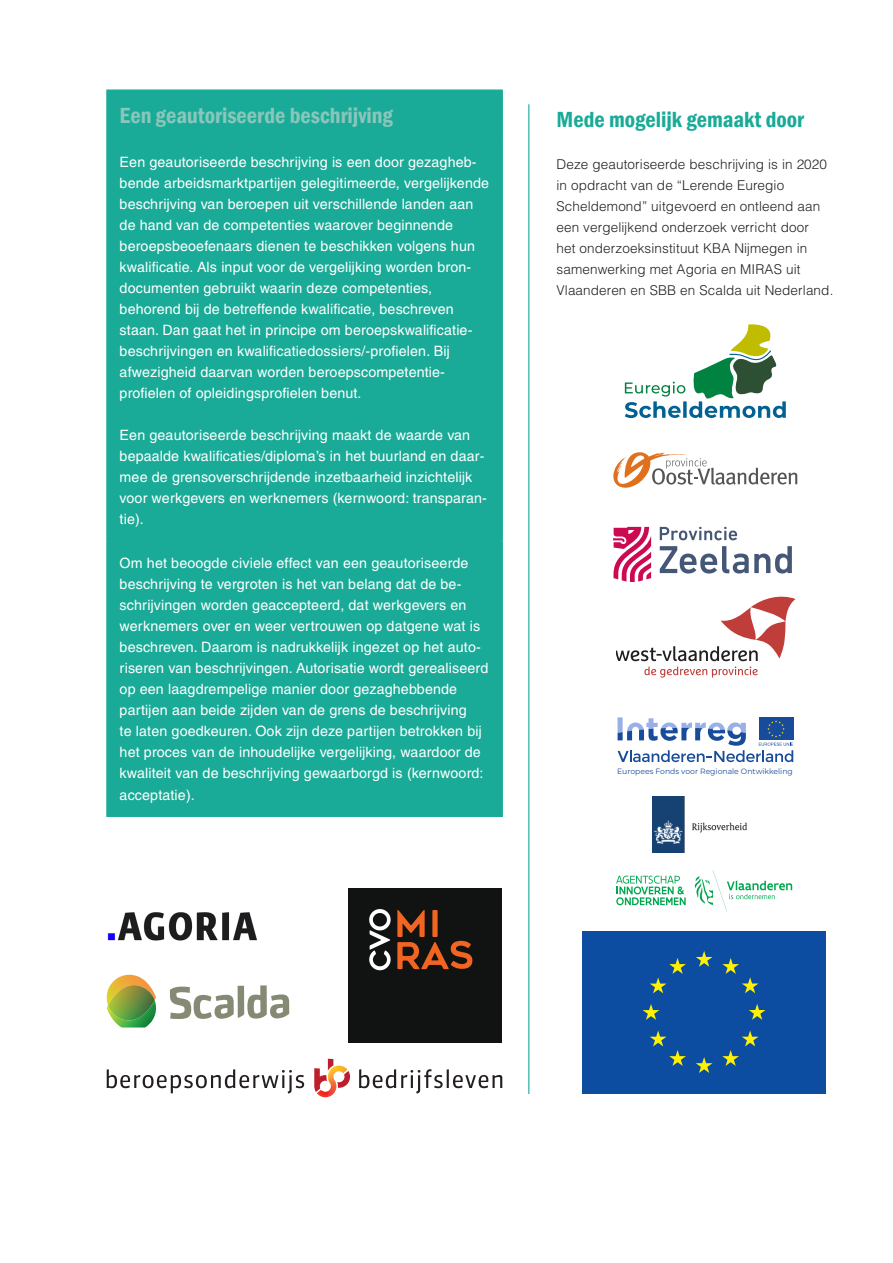
<style>
.page{position:relative;width:893px;height:1263px;background:#fff}
.page>*{position:absolute;margin:0;border:0;box-sizing:border-box;transform-origin:0 0}
.heading_1{font:600 condensed 22.5px "Franklin Gothic";color:#89c6bb}
.kop{font:600 condensed 22.5px "Franklin Gothic";color:#19ab97}
.Hoofdtekst{font:14.25px/21px "Helvetica LT Pro";letter-spacing:.01em;color:#fff}
.Hoofdtekst-2{font:300 13.5px/21px "Helvetica LT Pro";letter-spacing:.01em;color:#231f20}
.t1{font:7.65px "Montserrat";color:#194b9b}
</style>
<div class="page">
<hr style="left:528px;top:104px;width:1px;height:990px;background:#19ab97">
<div style="left:107px;top:91px;width:395px;height:725px;background:#19ab97"></div>
<hr style="left:106px;top:89px;width:397px;height:2px;background:#19ab97">
<hr style="left:106px;top:91px;width:1px;height:49px;background:#19ab97">
<hr style="left:502px;top:91px;width:1px;height:49px;background:#19ab97">
<hr style="left:106px;top:140px;width:1px;height:400px;background:#19ab97">
<hr style="left:502px;top:140px;width:1px;height:400px;background:#19ab97">
<hr style="left:106px;top:540px;width:397px;height:2px;background:#19ab97">
<hr style="left:106px;top:542px;width:1px;height:274px;background:#19ab97">
<hr style="left:502px;top:542px;width:1px;height:274px;background:#19ab97">
<hr style="left:106px;top:816px;width:397px;height:1px;background:#19ab97">
<div style="left:348px;top:888px;width:154px;height:154px;background:#111312"></div>
<svg style="left:369px;top:909px;width:22px;height:61px"></svg>
<svg style="left:397px;top:910px;width:75px;height:59px"></svg>
<svg style="left:107px;top:975px;width:49px;height:52px"></svg>
<img style="left:108px;top:985px;width:47px;height:35px">
<svg style="left:170px;top:985px;width:119px;height:34px"></svg>
<svg style="left:107px;top:1069px;width:197px;height:24px"></svg>
<svg style="left:359px;top:1069px;width:143px;height:24px"></svg>
<svg style="left:314px;top:1059px;width:36px;height:38px"></svg>
<img style="left:107px;top:912px;width:150px;height:29px">
<svg style="left:613px;top:452px;width:184px;height:36px"></svg>
<svg style="left:618px;top:717px;width:175px;height:45px"></svg>
<svg style="left:625px;top:324px;width:161px;height:94px"></svg>
<svg style="left:660px;top:527px;width:77px;height:13px"></svg>
<svg style="left:660px;top:546px;width:132px;height:27px"></svg>
<svg style="left:613px;top:527px;width:38px;height:54px"></svg>
<div style="left:583px;top:931px;width:243px;height:162px;background:#0d4da1"></div>
<svg style="left:696px;top:951px;width:16px;height:16px"></svg>
<svg style="left:650px;top:958px;width:36px;height:35px"></svg>
<svg style="left:643px;top:1004px;width:16px;height:16px"></svg>
<svg style="left:650px;top:1030px;width:36px;height:36px"></svg>
<svg style="left:696px;top:1057px;width:16px;height:16px"></svg>
<svg style="left:722px;top:1030px;width:36px;height:36px"></svg>
<svg style="left:749px;top:1004px;width:16px;height:16px"></svg>
<svg style="left:722px;top:958px;width:36px;height:35px"></svg>
<svg style="left:616px;top:597px;width:180px;height:81px"></svg>
<svg style="left:694px;top:870px;width:98px;height:41px"></svg>
<svg style="left:616px;top:876px;width:70px;height:29px"></svg>
<img style="left:652px;top:796px;width:95px;height:57px">
<p class="heading_1" style="left:120px;top:100px;width:275px">Een geautoriseerde beschrijving</p>
<p class="Hoofdtekst" style="left:120px;top:152px;width:371px">Een geautoriseerde beschrijving is een door gezagheb&shy;bende arbeidsmarktpartijen gelegitimeerde, vergelijkende beschrijving van beroepen uit verschillende landen aan de hand van de competenties waarover beginnende beroepsbeoefenaars dienen te beschikken volgens hun kwalificatie. Als input voor de vergelijking worden bron&shy;documenten gebruikt waarin deze competenties, behorend bij de betreffende kwalificatie, beschreven staan. Dan gaat het in principe om beroepskwalificatie&shy;beschrijvingen en kwalificatiedossiers/-profielen. Bij afwezigheid daarvan worden beroepscompetentie&shy;profielen of opleidingsprofielen benut.</p>
<p class="Hoofdtekst" style="left:120px;top:425px;width:369px">Een geautoriseerde beschrijving maakt de waarde van bepaalde kwalificaties/diploma’s in het buurland en daar&shy;mee de grensoverschrijdende inzetbaarheid inzichtelijk voor werkgevers en werknemers (kernwoord: transparan&shy;tie).</p>
<p class="Hoofdtekst" style="left:120px;top:553px;width:370px">Om het beoogde civiele effect van een geautoriseerde beschrijving te vergroten is het van belang dat de be&shy;schrijvingen worden geaccepteerd, dat werkgevers en werknemers over en weer vertrouwen op datgene wat is beschreven. Daarom is nadrukkelijk ingezet op het auto&shy;riseren van beschrijvingen. Autorisatie wordt gerealiseerd op een laagdrempelige manier door gezaghebbende partijen aan beide zijden van de grens de beschrijving<br>te laten goedkeuren. Ook zijn deze partijen betrokken bij het proces van de inhoudelijke vergelijking, waardoor de kwaliteit van de beschrijving gewaarborgd is (kernwoord: acceptatie).</p>
<p class="kop" style="left:556px;top:105px;width:249px">Mede mogelijk gemaakt door</p>
<p class="Hoofdtekst-2" style="left:556px;top:154px;width:272px">Deze geautoriseerde beschrijving is in 2020</p>
<p class="Hoofdtekst-2" style="left:556px;top:175px;width:278px">in opdracht van de “Lerende Euregio Scheldemond” uitgevoerd en ontleend aan een vergelijkend onderzoek verricht door<br>het onderzoeksinstituut KBA Nijmegen in samenwerking met Agoria en MIRAS uit Vlaanderen en SBB en Scalda uit Nederland.</p>
<p class="t1" style="left:617px;top:765px;width:177px">Europees Fonds voor Regionale Ontwikkeling</p>
</div>
